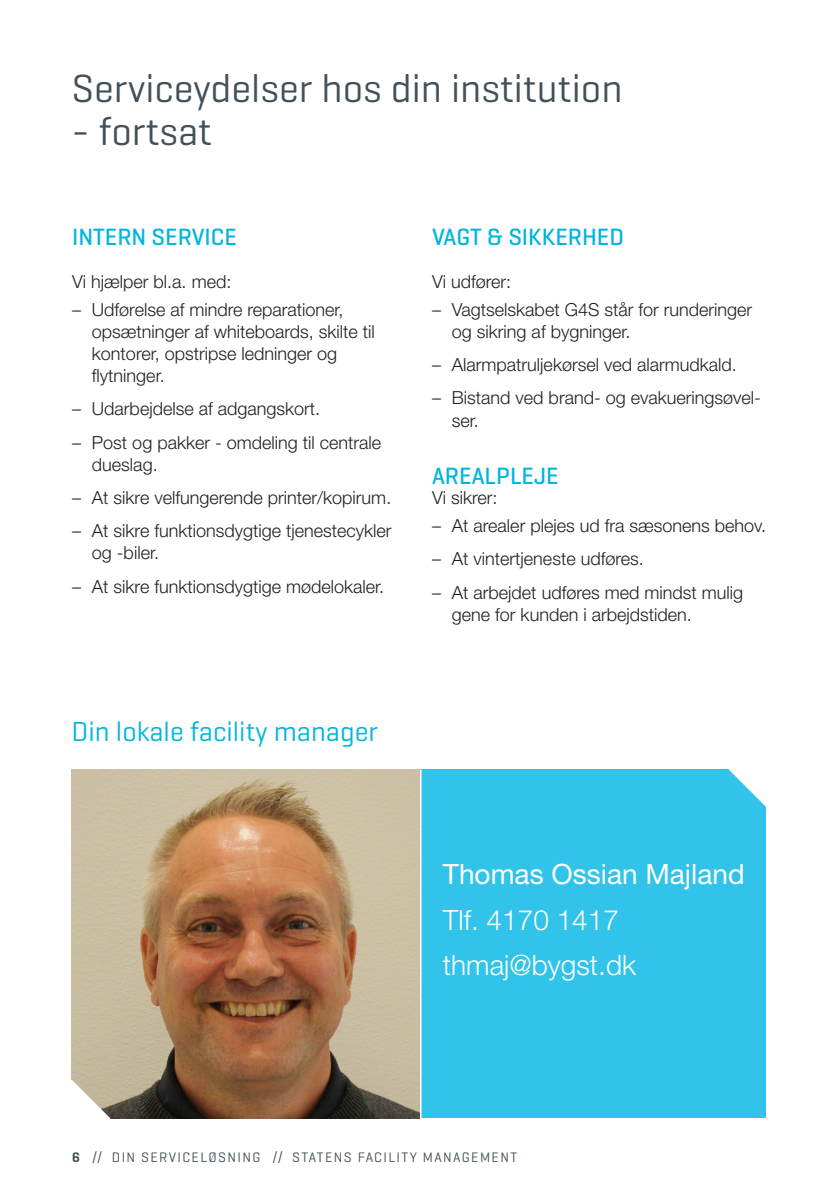
<style>
.page{position:relative;width:840px;height:1191px;background:#fff}
.page>*{position:absolute;margin:0;border:0;box-sizing:border-box;transform-origin:0 0}
._00_Forside_overskrift{font:40px "Geogrotesque";color:#425159}
._02_Underrubrik_1_blå{font:300 28px "Helvetica Neue LT Std";color:#fff}
._02_Underrubrik_1_blå-2{font:28px "Geogrotesque";color:#00b5de}
._02_Underrubrik_1_blå-3{font:28px "Helvetica Neue LT Std";color:#fff}
._02_Mellemrubrik_1_blå{font:500 24px "Geogrotesque";color:#00b5de}
._03_Brød{font:300 18px/22px "Helvetica Neue LT Std";color:#231f20}
.t1{font:14px "Geogrotesque";letter-spacing:.1em;color:#425159}
.s1{font-weight:600}
</style>
<div class="page">
<img style="left:72px;top:769px;width:345px;height:349px">
<div style="left:419px;top:769px;width:347px;height:349px;background:#31c3e9"></div>
<svg style="left:728px;top:769px;width:38px;height:38px"></svg>
<svg style="left:417px;top:769px;width:4px;height:349px"></svg>
<svg style="left:71px;top:1079px;width:39px;height:40px"></svg>
<p class="_00_Forside_overskrift" style="left:72px;top:63px;width:552px">Serviceydelser hos din institution</p>
<p class="_00_Forside_overskrift" style="left:72px;top:107px;width:142px">- fortsat</p>
<p class="_02_Mellemrubrik_1_blå" style="left:72px;top:222px;width:166px">INTERN SERVICE</p>
<p class="_03_Brød" style="left:72px;top:270px;width:161px">Vi hjælper bl.a. med:</p>
<p class="_03_Brød" style="left:92px;top:298px;width:284px;text-indent:-20px">– Udførelse af mindre reparationer, opsætninger af whiteboards, skilte til kontorer, opstripse ledninger og flytninger.</p>
<p class="_03_Brød" style="left:72px;top:397px;width:249px">– Udarbejdelse af adgangskort.</p>
<p class="_03_Brød" style="left:92px;top:431px;width:291px;text-indent:-20px">– Post og pakker - omdeling til centrale dueslag.</p>
<p class="_03_Brød" style="left:72px;top:486px;width:320px">– At sikre velfungerende printer/kopirum.</p>
<p class="_03_Brød" style="left:92px;top:519px;width:301px;text-indent:-20px">– At sikre funktionsdygtige tjenestecykler og -biler.</p>
<p class="_03_Brød" style="left:72px;top:575px;width:313px">– At sikre funktionsdygtige mødelokaler.</p>
<p class="_02_Underrubrik_1_blå-2" style="left:72px;top:714px;width:308px">Din lokale facility manager</p>
<p class="_02_Mellemrubrik_1_blå" style="left:432px;top:222px;width:193px">VAGT &amp; SIKKERHED</p>
<p class="_03_Brød" style="left:432px;top:270px;width:81px">Vi udfører:</p>
<p class="_03_Brød" style="left:451px;top:298px;width:302px;text-indent:-20px">– Vagtselskabet G4S står for runderinger og sikring af bygninger.</p>
<p class="_03_Brød" style="left:432px;top:353px;width:306px">– Alarmpatruljekørsel ved alarmudkald.</p>
<p class="_03_Brød" style="left:451px;top:387px;width:310px;text-indent:-20px">– Bistand ved brand- og evakueringsøvel&shy;ser.</p>
<p class="_02_Mellemrubrik_1_blå" style="left:432px;top:461px;width:128px">AREALPLEJE</p>
<p class="_03_Brød" style="left:432px;top:486px;width:67px">Vi sikrer:</p>
<p class="_03_Brød" style="left:432px;top:514px;width:335px">– At arealer plejes ud fra sæsonens behov.</p>
<p class="_03_Brød" style="left:432px;top:547px;width:213px">– At vintertjeneste udføres.</p>
<p class="_03_Brød" style="left:451px;top:581px;width:293px;text-indent:-20px">– At arbejdet udføres med mindst mulig gene for kunden i arbejdstiden.</p>
<p class="_02_Underrubrik_1_blå-3" style="left:442px;top:857px;width:303px">Thomas Ossian Majland</p>
<p class="_02_Underrubrik_1_blå" style="left:442px;top:902px;width:177px">Tlf. 4170 1417</p>
<p class="_02_Underrubrik_1_blå" style="left:442px;top:948px;width:194px">thmaj@bygst.dk</p>
<p class="t1" style="left:72px;top:1148px;width:446px"><span class="s1">6</span> // DIN SERVICELØSNING // STATENS FACILITY MANAGEMENT</p>
</div>
